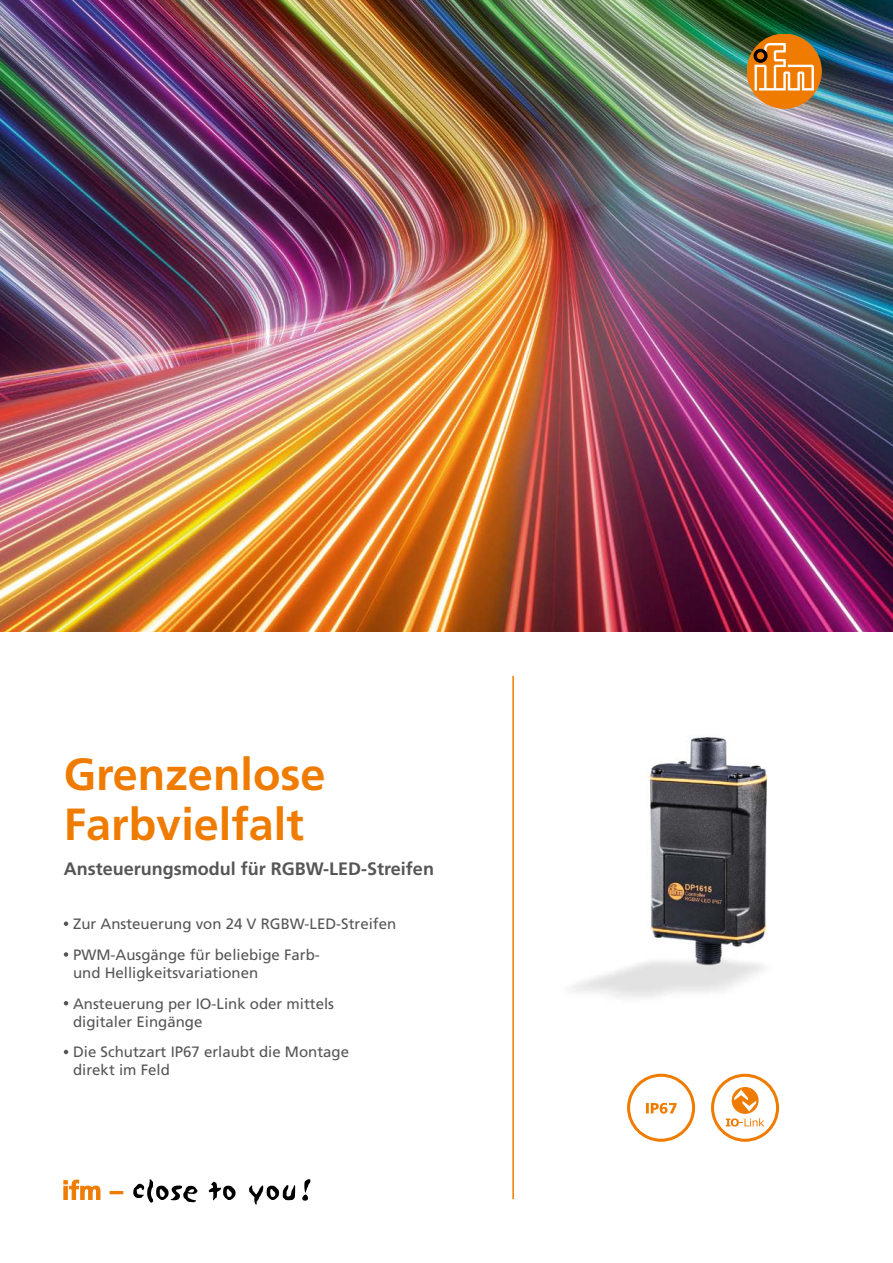
<style>
.page{position:relative;width:893px;height:1263px;background:#fff}
.page>*{position:absolute;margin:0;border:0;box-sizing:border-box;transform-origin:0 0}
.Titel_Headline_30pt{font:700 45px/49.5px "Frutiger LT Com";color:#ef7c00}
.Titel_Subheadline_12pt{font:700 18px "Frutiger LT Com";color:#565656}
.Features{font:15px/18px "Frutiger LT Com";color:#565656}
</style>
<div class="page">
<img style="left:572px;top:737px;width:196px;height:261px">
<img style="left:0;top:0;width:893px;height:631px">
<svg style="left:64px;top:1180px;width:36px;height:20px"></svg>
<svg style="left:110px;top:1191px;width:13px;height:3px"></svg>
<svg style="left:133px;top:1179px;width:64px;height:24px"></svg>
<svg style="left:209px;top:1182px;width:27px;height:18px"></svg>
<svg style="left:249px;top:1185px;width:46px;height:19px"></svg>
<svg style="left:302px;top:1179px;width:8px;height:22px"></svg>
<hr style="left:512px;top:676px;width:2px;height:523px;background:#ef7c00">
<div style="left:747px;top:34px;width:74px;height:74px;background:#ef7c00;border-radius:50%"></div>
<div style="left:747px;top:34px;width:74px;height:74px;border:1px solid #ef7c00;border-radius:50%"></div>
<svg style="left:754px;top:43px;width:60px;height:47px"></svg>
<svg style="left:64px;top:921px;width:4px;height:5px"></svg>
<svg style="left:64px;top:952px;width:4px;height:5px"></svg>
<svg style="left:64px;top:1001px;width:4px;height:4px"></svg>
<svg style="left:64px;top:1050px;width:4px;height:4px"></svg>
<svg style="left:627px;top:1074px;width:68px;height:68px"></svg>
<svg style="left:711px;top:1074px;width:68px;height:68px"></svg>
<p class="Titel_Headline_30pt" style="left:64px;top:750px;width:263px">Grenzenlose<br>Farbvielfalt</p>
<p class="Titel_Subheadline_12pt" style="left:64px;top:858px;width:372px">Ansteuerungsmodul für RGBW-LED-Streifen</p>
<p class="Features" style="left:73px;top:915px;width:325px">Zur Ansteuerung von 24 V RGBW-LED-Streifen</p>
<p class="Features" style="left:73px;top:946px;width:248px">PWM-Ausgänge für beliebige Farb&shy;und Helligkeitsvariationen</p>
<p class="Features" style="left:73px;top:994px;width:262px">Ansteuerung per IO-Link oder mittels digitaler Eingänge</p>
<p class="Features" style="left:73px;top:1043px;width:277px">Die Schutzart IP67 erlaubt die Montage direkt im Feld</p>
</div>
